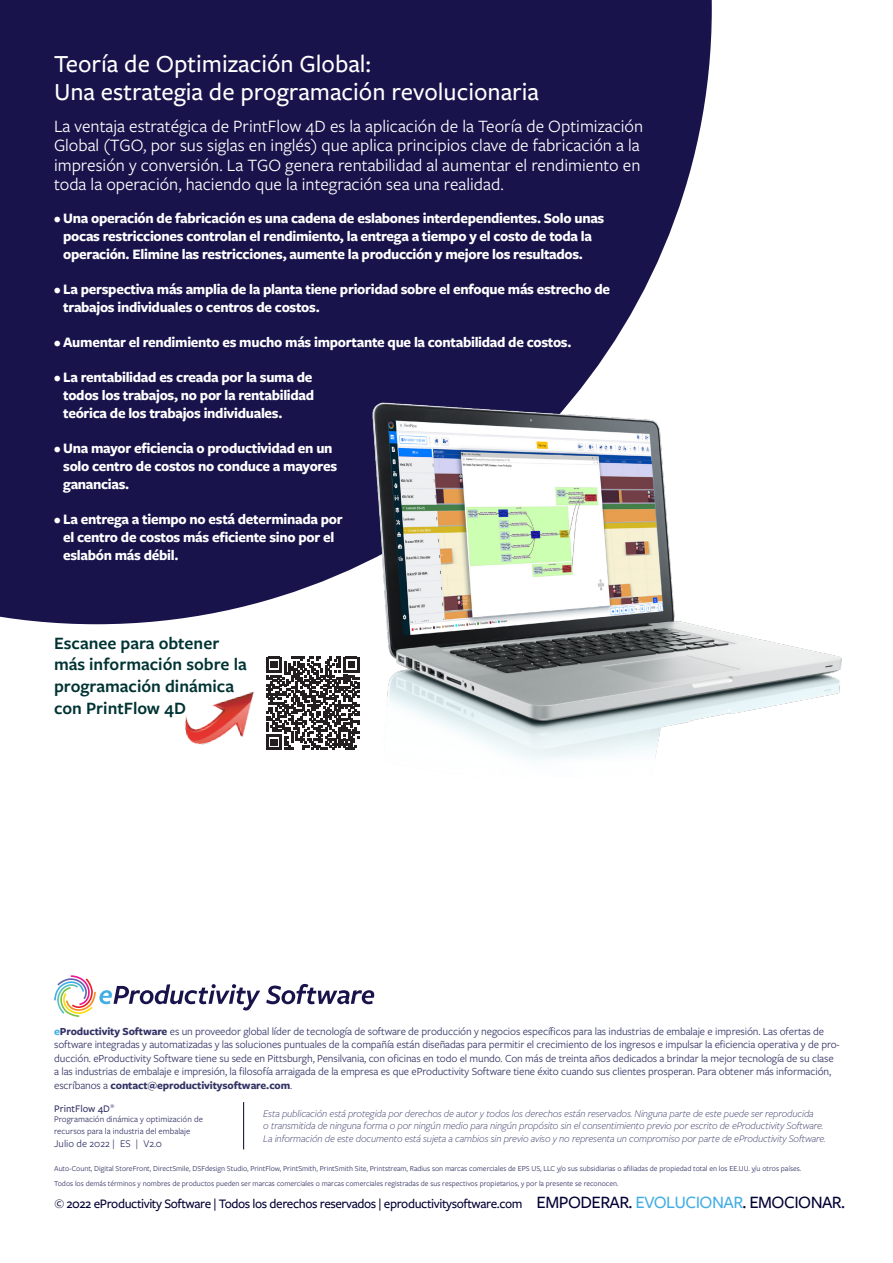
<style>
.page{position:relative;width:893px;height:1263px;background:#fff}
.page>*{position:absolute;margin:0;border:0;box-sizing:border-box;transform-origin:0 0}
.ALT_INSIDE_HEADLIN{font:500 25.5px "Freight Sans Pro";color:#fff}
.ALT_INSIDE_HEADLIN-2{font:18px/19.5px "Freight Sans Pro";color:#fff}
.t1{font:600 18px/21.6px "Freight Sans Pro";color:#033}
.t2{font:500 18px "Freight Sans Pro";letter-spacing:-.03em;color:#003}
.t3{font:700 15px/18px "Freight Sans Pro";letter-spacing:-.02em;color:#fff}
.COPYRIGHT__BACK_PA{font:500 13.5px "Freight Sans Pro";letter-spacing:-.03em;color:#003}
.t4{font:11.25px/13.5px "Freight Sans Pro";letter-spacing:-.01em;color:#336}
.t5{font:10.65px "Freight Sans Pro";color:#336}
.t6{font:italic 300 10.5px/12.6px "Freight Sans Pro";letter-spacing:-.01em;color:#336}
.t7{font:500 10.5px "Freight Sans Pro";color:#336}
.t8{font:9px/12px "Freight Sans Pro";color:#336}
.t9{font:7.8px "Freight Sans Pro";color:#336}
.s1{font-weight:700;color:#42afe3}
.s2{font-weight:700}
.s3{color:#42ade3}
</style>
<div class="page">
<div style="left:0;top:0;width:712px;height:624px;background:#18134b"></div>
<img style="left:348px;top:375px;width:494px;height:385px">
<svg style="left:266px;top:984px;width:108px;height:20px"></svg>
<svg style="left:54px;top:975px;width:206px;height:42px"></svg>
<hr style="left:243px;top:1102px;width:1px;height:47px;background:#003">
<svg style="left:266px;top:657px;width:93px;height:93px"></svg>
<img style="left:184px;top:677px;width:86px;height:73px">
<p class="ALT_INSIDE_HEADLIN" style="left:54px;top:46px;width:319px">Teoría de Optimización Global:</p>
<p class="ALT_INSIDE_HEADLIN" style="left:54px;top:75px;width:487px">Una estrategia de programación revolucionaria</p>
<p class="ALT_INSIDE_HEADLIN-2" style="left:54px;top:115px;width:591px">La ventaja estratégica de PrintFlow 4D es la aplicación de la Teoría de Optimización Global (TGO, por sus siglas en inglés) que aplica principios clave de fabricación a la impresión y conversión. La TGO genera rentabilidad al aumentar el rendimiento en toda la operación, haciendo que la integración sea una realidad.</p>
<p class="t3" style="left:63px;top:208px;width:543px;text-indent:-9px">• Una operación de fabricación es una cadena de eslabones interdependientes. Solo unas pocas restricciones controlan el rendimiento, la entrega a tiempo y el costo de toda la operación. Elimine las restricciones, aumente la producción y mejore los resultados.</p>
<p class="t3" style="left:63px;top:279px;width:548px;text-indent:-9px">• La perspectiva más amplia de la planta tiene prioridad sobre el enfoque más estrecho de trabajos individuales o centros de costos.</p>
<p class="t3" style="left:54px;top:332px;width:519px">• Aumentar el rendimiento es mucho más importante que la contabilidad de costos.</p>
<p class="t3" style="left:63px;top:367px;width:253px;text-indent:-9px">• La rentabilidad es creada por la suma de todos los trabajos, no por la rentabilidad teórica de los trabajos individuales.</p>
<p class="t3" style="left:63px;top:438px;width:275px;text-indent:-9px">• Una mayor eficiencia o productividad en un solo centro de costos no conduce a mayores ganancias.</p>
<p class="t3" style="left:63px;top:509px;width:281px;text-indent:-9px">• La entrega a tiempo no está determinada por el centro de costos más eficiente sino por el eslabón más débil.</p>
<p class="t1" style="left:54px;top:631px;width:194px">Escanee para obtener más información sobre la programación dinámica con PrintFlow 4D</p>
<p class="t4" style="left:54px;top:1024px;width:787px"><span class="s1">e</span><span class="s2">Productivity Software</span> es un proveedor global líder de tecnología de software de producción y negocios específicos para las industrias de embalaje e impresión. Las ofertas de software integradas y automatizadas y las soluciones puntuales de la compañía están diseñadas para permitir el crecimiento de los ingresos e impulsar la eficiencia operativa y de pro&shy;ducción. eProductivity Software tiene su sede en Pittsburgh, Pensilvania, con oficinas en todo el mundo. Con más de treinta años dedicados a brindar la mejor tecnología de su clase a las industrias de embalaje e impresión, la filosofía arraigada de la empresa es que eProductivity Software tiene éxito cuando sus clientes prosperan. Para obtener más información, escríbanos a <span class="s2">contact@eproductivitysoftware.com</span>.</p>
<p class="t7" style="left:54px;top:1101px;width:62px">PrintFlow 4D<sup>®</sup></p>
<p class="t8" style="left:54px;top:1113px;width:150px">Programación dinámica y optimización de recursos para la industria del embalaje</p>
<p class="t5" style="left:54px;top:1136px;width:109px">Julio de 2022 | ES | V2.0</p>
<p class="t6" style="left:263px;top:1107px;width:564px">Esta publicación está protegida por derechos de autor y todos los derechos están reservados. Ninguna parte de este puede ser reproducida<br>o transmitida de ninguna forma o por ningún medio para ningún propósito sin el consentimiento previo por escrito de eProductivity Software.<br>La información de este documento está sujeta a cambios sin previo aviso y no representa un compromiso por parte de eProductivity Software.</p>
<p class="t9" style="left:54px;top:1164px;width:749px">Auto-Count, Digital StoreFront, DirectSmile, DSFdesign Studio, PrintFlow, PrintSmith, PrintSmith Site, Printstream, Radius son marcas comerciales de EPS US, LLC y/o sus subsidiarias o afiliadas de propiedad total en los EE.UU. y/u otros países.</p>
<p class="t9" style="left:54px;top:1178px;width:566px">Todos los demás términos y nombres de productos pueden ser marcas comerciales o marcas comerciales registradas de sus respectivos propietarios, y por la presente se reconocen.</p>
<p class="t2" style="left:537px;top:1190px;width:310px">EMPODERAR. <span class="s3">EVOLUCIONAR</span>. EMOCIONAR.</p>
<p class="COPYRIGHT__BACK_PA" style="left:54px;top:1194px;width:470px">© 2022 eProductivity Software | Todos los derechos reservados | eproductivitysoftware.com</p>
</div>
